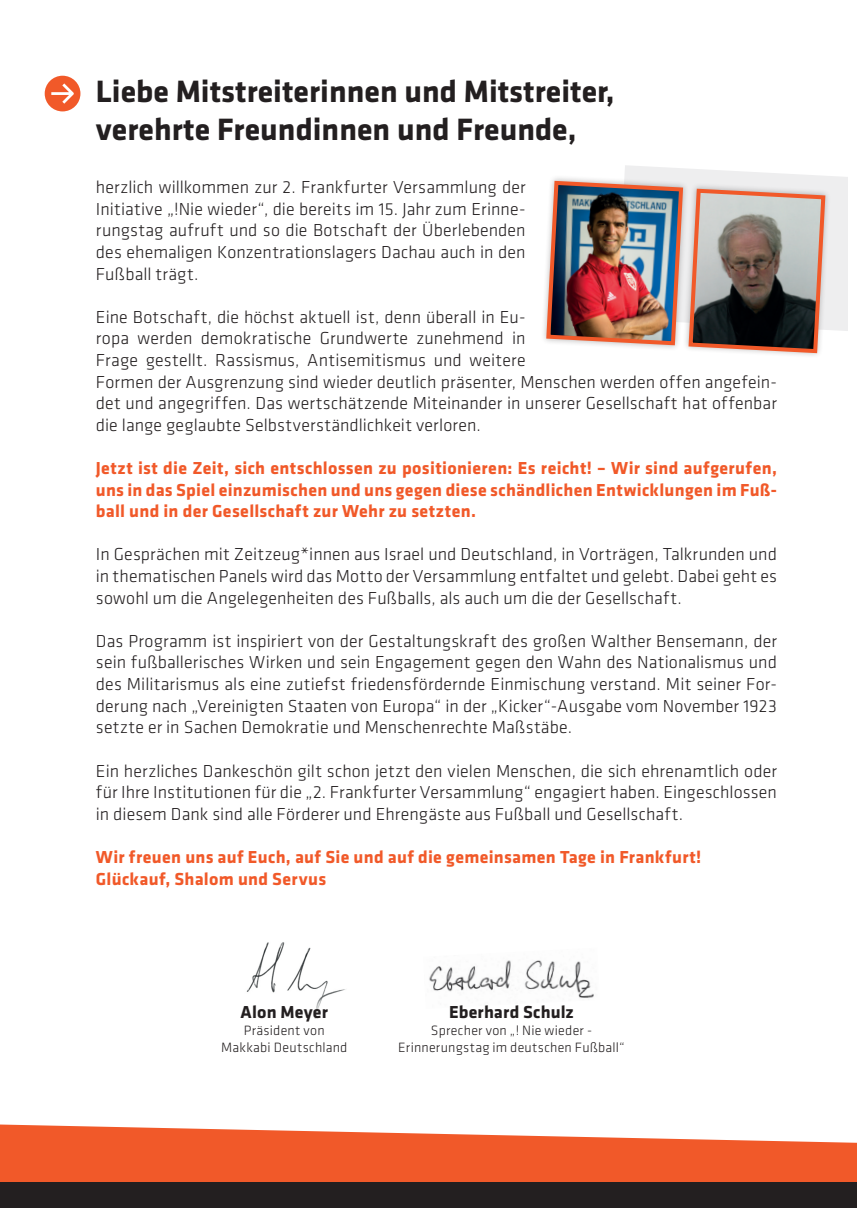
<style>
.page{position:relative;width:857px;height:1208px;background:#fff}
.page>*{position:absolute;margin:0;border:0;box-sizing:border-box;transform-origin:0 0}
.t1{font:700 32px/38px "Klavika";color:#231f20}
.t2{font:300 18px/21.6px "Klavika";letter-spacing:.005em;color:#231f20;text-align:justify}
.t3{font:700 18px/21.6px "Klavika";letter-spacing:.015em;color:#f15929;text-align:justify}
.t4{font:700 18px "Klavika";letter-spacing:.005em;color:#231f20}
.t5{font:300 14px/16.8px "Klavika";letter-spacing:.015em;color:#231f20;text-align:center}
</style>
<div class="page">
<img style="left:246px;top:942px;width:100px;height:77px">
<img style="left:429px;top:960px;width:165px;height:38px">
<div style="left:45px;top:76px;width:35px;height:35px;background:#f15929;border-radius:50%"></div>
<svg style="left:51px;top:83px;width:23px;height:21px"></svg>
<svg style="left:0;top:1124px;width:856px;height:58px;fill:#f15929"></svg>
<div style="left:0;top:1182px;width:856px;height:26px;background:#231f20"></div>
<img style="left:544px;top:165px;width:304px;height:190px">
<h1 class="t1" style="left:96px;top:73px;width:520px">Liebe Mitstreiterinnen und Mitstreiter, verehrte Freundinnen und Freunde,</h1>
<p class="t2" style="left:96px;top:177px;width:431px">herzlich willkommen zur 2. Frankfurter Versammlung der Initiative „!Nie wieder“, die bereits im 15. Jahr zum Erinne&shy;rungstag aufruft und so die Botschaft der Überlebenden des ehemaligen Konzentrationslagers Dachau auch in den Fußball trägt.</p>
<p class="t2" style="left:96px;top:306px;width:682px;text-align:left">Eine Botschaft, die höchst aktuell ist, denn überall in Eu-<br>ropa werden demokratische Grundwerte zunehmend in<br>Frage gestellt. Rassismus, Antisemitismus und weitere<br>Formen der Ausgrenzung sind wieder deutlich präsenter, Menschen werden offen angefein&shy;det und angegriffen. Das wertschätzende Miteinander in unserer Gesellschaft hat offenbar die lange geglaubte Selbstverständlichkeit verloren.</p>
<p class="t3" style="left:96px;top:457px;width:682px">Jetzt ist die Zeit, sich entschlossen zu positionieren: Es reicht! – Wir sind aufgerufen, uns in das Spiel einzumischen und uns gegen diese schändlichen Entwicklungen im Fuß&shy;ball und in der Gesellschaft zur Wehr zu setzten.</p>
<p class="t2" style="left:96px;top:544px;width:682px">In Gesprächen mit Zeitzeug*innen aus Israel und Deutschland, in Vorträgen, Talkrunden und in thematischen Panels wird das Motto der Versammlung entfaltet und gelebt. Dabei geht es sowohl um die Angelegenheiten des Fußballs, als auch um die der Gesellschaft.</p>
<p class="t2" style="left:96px;top:630px;width:682px">Das Programm ist inspiriert von der Gestaltungskraft des großen Walther Bensemann, der sein fußballerisches Wirken und sein Engagement gegen den Wahn des Nationalismus und des Militarismus als eine zutiefst friedensfördernde Einmischung verstand. Mit seiner For&shy;derung nach „Vereinigten Staaten von Europa“ in der „Kicker“-Ausgabe vom November 1923 setzte er in Sachen Demokratie und Menschenrechte Maßstäbe.</p>
<p class="t2" style="left:96px;top:760px;width:682px">Ein herzliches Dankeschön gilt schon jetzt den vielen Menschen, die sich ehrenamtlich oder für Ihre Institutionen für die „2. Frankfurter Versammlung“ engagiert haben. Eingeschlossen in diesem Dank sind alle Förderer und Ehrengäste aus Fußball und Gesellschaft.</p>
<p class="t3" style="left:96px;top:846px;width:606px">Wir freuen uns auf Euch, auf Sie und auf die gemeinsamen Tage in Frankfurt!<br>Glückauf, Shalom und Servus</p>
<p class="t4" style="left:240px;top:1002px;width:89px">Alon Meyer</p>
<p class="t5" style="left:221px;top:1022px;width:128px">Präsident von<br>Makkabi Deutschland</p>
<p class="t4" style="left:449px;top:1002px;width:126px">Eberhard Schulz</p>
<p class="t5" style="left:398px;top:1022px;width:228px">Sprecher von „! Nie wieder -<br>Erinnerungstag im deutschen Fußball“</p>
</div>
